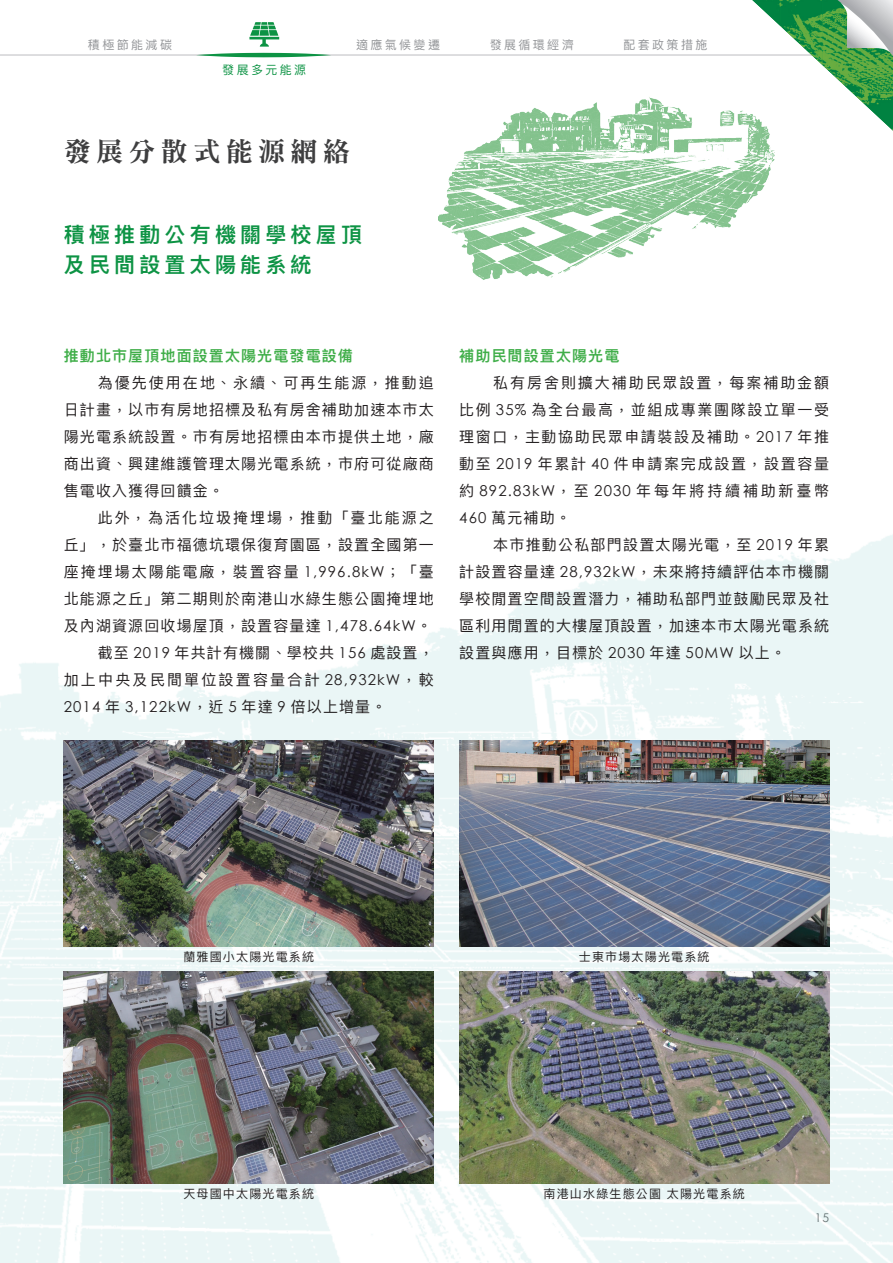
<style>
.page{position:relative;width:893px;height:1263px;background:#fff}
.page>*{position:absolute;margin:0;border:0;box-sizing:border-box;transform-origin:0 0}
.t1{font:27px "DF Ming Std W9";letter-spacing:.2em;color:#3e3e3f}
.t2{font:600 21px/30px "Ping Fang TC";letter-spacing:.2em;color:#0d9344}
.t3{font:15px/27px "Ping Fang TC";letter-spacing:.075em;color:#231f20;text-align:justify}
.t4{font:600 15px "Ping Fang TC";letter-spacing:.075em;color:#40ae49}
.t5{font:15px "Century Gothic";letter-spacing:.075em;color:#231f20}
.t6{font:12px "Ping Fang TC";letter-spacing:.1em;color:#231f20}
.t7{font:12px "Ping Fang TC";letter-spacing:.2em;color:#939598}
.t8{font:12px "Ping Fang TC";letter-spacing:.2em;color:#0d9344}
.t9{font:12px "Century Gothic";color:#57585a}
.s1{font-family:"Century Gothic"}
.s2{font-family:"Ping Fang TC"}
</style>
<div class="page">
<hr style="left:0;top:55px;width:893px;height:1px;background:#bcbdc0">
<svg style="left:196px;top:53px;width:135px;height:4px"></svg>
<svg style="left:249px;top:22px;width:30px;height:25px"></svg>
<svg style="left:739px;top:0;width:154px;height:131px"></svg>
<img style="left:0;top:534px;width:893px;height:729px">
<img style="left:64px;top:971px;width:370px;height:212px">
<img style="left:64px;top:741px;width:370px;height:205px">
<img style="left:459px;top:971px;width:370px;height:212px">
<img style="left:459px;top:741px;width:370px;height:205px">
<img style="left:438px;top:91px;width:341px;height:189px">
<p class="t7" style="left:88px;top:37px;width:85px">積極節能減碳</p>
<p class="t8" style="left:222px;top:62px;width:85px">發展多元能源</p>
<p class="t7" style="left:356px;top:37px;width:85px">適應氣候變遷</p>
<p class="t7" style="left:490px;top:37px;width:85px">發展循環經濟</p>
<p class="t7" style="left:623px;top:37px;width:85px">配套政策措施</p>
<h1 class="t1" style="left:64px;top:136px;width:288px">發展分散式能源網絡</h1>
<h2 class="t2" style="left:64px;top:220px;width:300px">積極推動公有機關學校屋頂及民間設置太陽能系統</h2>
<p class="t4" style="left:64px;top:346px;width:291px">推動北市屋頂地面設置太陽光電發電設備</p>
<p class="t3" style="left:64px;top:368px;width:371px;text-indent:34px">為優先使用在地、永續、可再生能源，推動追日計畫，以市有房地招標及私有房舍補助加速本市太陽光電系統設置。市有房地招標由本市提供土地，廠商出資、興建維護管理太陽光電系統，市府可從廠商售電收入獲得回饋金。</p>
<p class="t3" style="left:64px;top:503px;width:371px;text-align:right">此外，為活化垃圾掩埋場，推動「臺北能源之<br>丘」，於臺北市福德坑環保復育園區，設置全國第一座掩埋場太陽能電廠，裝置容量 <span class="s1">1,996.8kW</span>；「臺北能源之丘」第二期則於南港山水綠生態公園掩埋地及內湖資源回收場屋頂，設置容量達 <span class="s1">1,478.64kW</span>。截至 <span class="s1">2019</span> 年共計有機關、學校共 <span class="s1">156</span> 處設置，<br>加上中央及民間單位設置容量合計 <span class="s1">28,932kW</span>，較</p>
<p class="t5" style="left:64px;top:697px;width:324px">2014 <span class="s2">年</span> 3,122kW<span class="s2">，近</span> 5 <span class="s2">年達</span> 9 <span class="s2">倍以上增量。</span></p>
<p class="t4" style="left:459px;top:346px;width:162px">補助民間設置太陽光電</p>
<p class="t3" style="left:459px;top:368px;width:371px;text-indent:34px">私有房舍則擴大補助民眾設置，每案補助金額比例 <span class="s1">35%</span> 為全台最高，並組成專業團隊設立單一受理窗口，主動協助民眾申請裝設及補助。<span class="s1">2017</span> 年推動至 <span class="s1">2019</span> 年累計 <span class="s1">40</span> 件申請案完成設置，設置容量約 <span class="s1">892.83kW</span>，至 <span class="s1">2030</span> 年每年將持續補助新臺幣<span class="s1">460</span> 萬元補助。</p>
<p class="t3" style="left:459px;top:530px;width:371px;text-indent:34px">本市推動公私部門設置太陽光電，至 <span class="s1">2019</span> 年累計設置容量達 <span class="s1">28,932kW</span>，未來將持續評估本市機關學校閒置空間設置潛力，補助私部門並鼓勵民眾及社區利用閒置的大樓屋頂設置，加速本市太陽光電系統設置與應用，目標於 <span class="s1">2030</span> 年達 <span class="s1">50MW</span> 以上。</p>
<p class="t6" style="left:183px;top:949px;width:132px">蘭雅國小太陽光電系統</p>
<p class="t6" style="left:183px;top:1186px;width:132px">天母國中太陽光電系統</p>
<p class="t6" style="left:579px;top:949px;width:132px">士東市場太陽光電系統</p>
<p class="t6" style="left:544px;top:1186px;width:203px">南港山水綠生態公園太陽光電系統</p>
<p class="t9" style="left:815px;top:1210px;width:16px">15</p>
</div>
